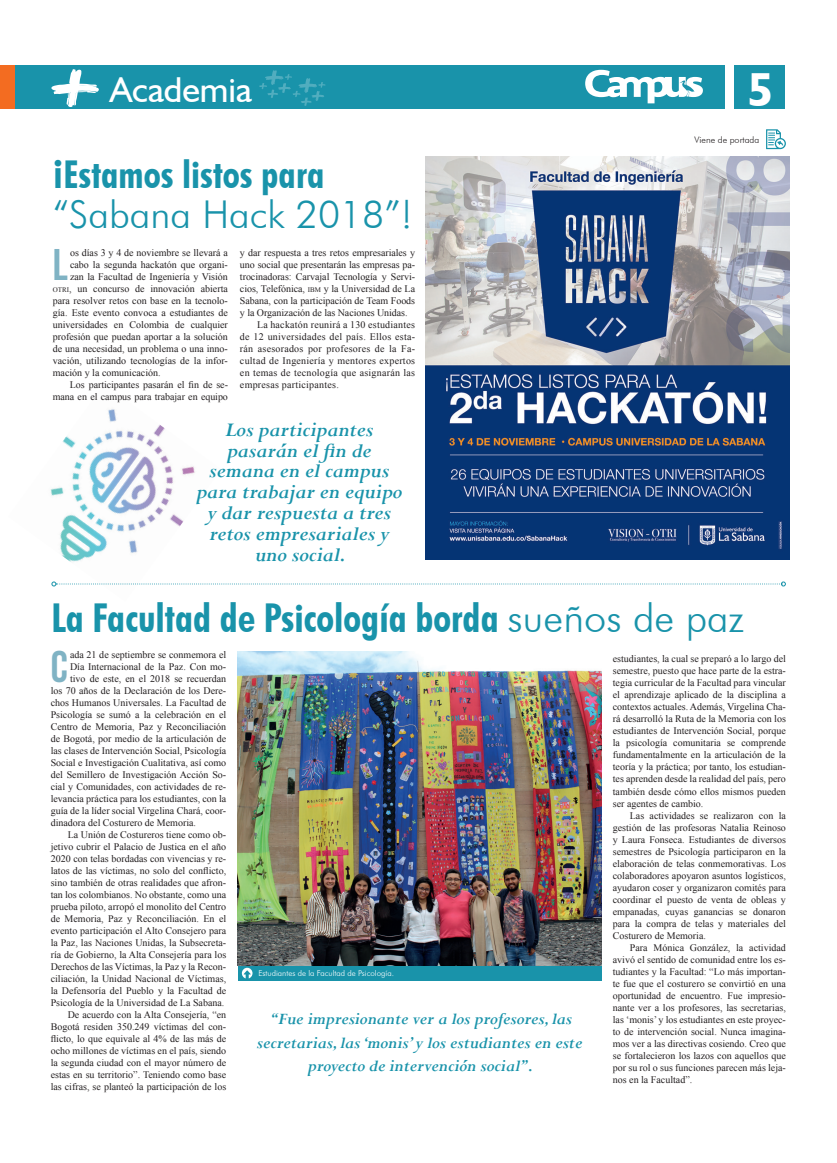
<style>
.page{position:relative;width:837px;height:1163px;background:#fff}
.page>*{position:absolute;margin:0;border:0;box-sizing:border-box;transform-origin:0 0}
.t1{font:700 47.7px "Humanist 521 BT";color:#fff}
.t2{font:44.3px "Bebas Neue";color:#80b3c4}
.t3{font:700 condensed 39.8px "Futura BT";color:#1993aa}
.t4{font:700 condensed 38.3px "Futura BT";color:#1993aa}
.t5{font:300 38.3px "Futura BT";color:#1993aa}
.t6{font:36px "Humanist 521 BT";color:#fff}
.t7{font:italic 700 22px/20.8px "Perpetua";color:#1993aa;text-align:center}
.t8{font:italic 700 18.1px/23.5px "Perpetua";color:#1993aa;text-align:center}
.t9{font:10px/12px "Times New Roman";color:#231f20;text-align:justify}
.t10{font:10px "Times New Roman";letter-spacing:.025em;color:#231f20}
.t11{font:300 9px "Futura BT";color:#231f20}
.t12{font:300 8px "Futura BT";color:#fff}
.s1{font-size:7px}
.s2{font-weight:300;font-stretch:normal}
</style>
<div class="page">
<img style="left:50px;top:409px;width:145px;height:178px">
<img style="left:426px;top:156px;width:362px;height:403px">
<div style="left:14px;top:66px;width:710px;height:43px;background:#1993aa"></div>
<div style="left:734px;top:66px;width:50px;height:43px;background:#1993aa"></div>
<svg style="left:585px;top:70px;width:117px;height:33px"></svg>
<svg style="left:51px;top:581px;width:734px;height:5px"></svg>
<img style="left:237px;top:651px;width:364px;height:314px">
<div style="left:237px;top:965px;width:364px;height:15px;background:#1993aa"></div>
<svg style="left:242px;top:967px;width:10px;height:11px"></svg>
<div style="left:0;top:66px;width:14px;height:43px;background:#f36c21"></div>
<svg style="left:51px;top:69px;width:48px;height:38px"></svg>
<svg style="left:259px;top:70px;width:66px;height:36px"></svg>
<svg style="left:766px;top:129px;width:19px;height:20px"></svg>
<h3 class="t6" style="left:110px;top:67px;width:143px">Academia</h3>
<h3 class="t4" style="left:53px;top:151px;width:273px">¡Estamos listos para</h3>
<h3 class="t5" style="left:53px;top:191px;width:361px">“Sabana Hack 2018”!</h3>
<h2 class="t2" style="left:53px;top:240px;width:17px">L</h2>
<p class="t9" style="left:70px;top:246px;width:159px">os días 3 y 4 de noviembre se llevará a</p>
<p class="t9" style="left:70px;top:258px;width:159px">cabo la segunda hackatón que organi-</p>
<p class="t9" style="left:70px;top:270px;width:159px">zan la Facultad de Ingeniería y Visión</p>
<p class="t9" style="left:53px;top:282px;width:177px"><span class="s1">OTRI</span>, un concurso de innovación abierta</p>
<p class="t9" style="left:53px;top:294px;width:176px">para resolver retos con base en la tecnolo-</p>
<p class="t9" style="left:53px;top:306px;width:177px">gía. Este evento convoca a estudiantes de</p>
<p class="t9" style="left:53px;top:318px;width:177px">universidades en Colombia de cualquier</p>
<p class="t9" style="left:53px;top:330px;width:176px">profesión que puedan aportar a la solución</p>
<p class="t9" style="left:53px;top:342px;width:176px">de una necesidad, un problema o una inno-</p>
<p class="t9" style="left:53px;top:354px;width:176px">vación, utilizando tecnologías de la infor-</p>
<p class="t9" style="left:53px;top:366px;width:109px">mación y la comunicación.</p>
<p class="t9" style="left:70px;top:378px;width:159px">Los participantes pasarán el fin de se-</p>
<p class="t9" style="left:53px;top:390px;width:177px">mana en el campus para trabajar en equipo</p>
<p class="t9" style="left:240px;top:246px;width:176px">y dar respuesta a tres retos empresariales y</p>
<p class="t9" style="left:240px;top:258px;width:177px">uno social que presentarán las empresas pa-</p>
<p class="t9" style="left:240px;top:270px;width:177px">trocinadoras: Carvajal Tecnología y Servi-</p>
<p class="t9" style="left:240px;top:282px;width:177px">cios, Telefónica, <span class="s1">IBM</span> y la Universidad de La</p>
<p class="t9" style="left:240px;top:294px;width:177px">Sabana, con la participación de Team Foods</p>
<p class="t9" style="left:240px;top:306px;width:169px">y la Organización de las Naciones Unidas.</p>
<p class="t10" style="left:257px;top:318px;width:159px">La hackatón reunirá a 130 estudiantes</p>
<p class="t10" style="left:240px;top:330px;width:177px">de 12 universidades del país. Ellos esta-</p>
<p class="t10" style="left:240px;top:342px;width:176px">rán asesorados por profesores de la Fa-</p>
<p class="t10" style="left:240px;top:354px;width:177px">cultad de Ingeniería y mentores expertos</p>
<p class="t10" style="left:240px;top:366px;width:177px">en temas de tecnología que asignarán las</p>
<p class="t10" style="left:240px;top:378px;width:100px">empresas participantes.</p>
<h3 class="t7" style="left:196px;top:419px;width:207px">Los participantes pasarán el fin de semana en el campus para trabajar en equipo y dar respuesta a tres retos empresariales y uno social.</h3>
<h1 class="t1" style="left:747px;top:60px;width:27px">5</h1>
<p class="t11" style="left:694px;top:134px;width:66px">Viene de portada</p>
<h3 class="t3" style="left:51px;top:593px;width:693px">La Facultad de Psicología borda <span class="s2">sueños de paz</span></h3>
<h2 class="t2" style="left:51px;top:642px;width:19px">C</h2>
<p class="t9" style="left:70px;top:648px;width:158px">ada 21 de septiembre se conmemora el</p>
<p class="t9" style="left:612px;top:652px;width:174px">estudiantes, la cual se preparó a lo largo del semestre, puesto que hace parte de la estra&shy;tegia curricular de la Facultad para vincular el aprendizaje aplicado de la disciplina a contextos actuales. Además, Virgelina Cha&shy;rá desarrolló la Ruta de la Memoria con los estudiantes de Intervención Social, porque la psicología comunitaria se comprende fundamentalmente en la articulación de la teoría y la práctica; por tanto, los estudian&shy;tes aprenden desde la realidad del país, pero también desde cómo ellos mismos pueden ser agentes de cambio.</p>
<p class="t9" style="left:612px;top:808px;width:174px;text-indent:17px">Las actividades se realizaron con la gestión de las profesoras Natalia Reinoso y Laura Fonseca. Estudiantes de diversos semestres de Psicología participaron en la elaboración de telas conmemorativas. Los colaboradores apoyaron asuntos logísticos, ayudaron coser y organizaron comités para coordinar el puesto de venta de obleas y empanadas, cuyas ganancias se donaron para la compra de telas y materiales del Costurero de Memoria.</p>
<p class="t9" style="left:612px;top:940px;width:174px;text-indent:17px">Para Mónica González, la actividad avivó el sentido de comunidad entre los es&shy;tudiantes y la Facultad: “Lo más importan&shy;te fue que el costurero se convirtió en una oportunidad de encuentro. Fue impresio&shy;nante ver a los profesores, las secretarias, las ‘monis’ y los estudiantes en este proyec&shy;to de intervención social. Nunca imagina&shy;mos ver a las directivas cosiendo. Creo que se fortalecieron los lazos con aquellos que por su rol o sus funciones parecen más leja&shy;nos en la Facultad”.</p>
<p class="t9" style="left:70px;top:660px;width:158px">Día Internacional de la Paz. Con mo-</p>
<p class="t9" style="left:70px;top:672px;width:158px">tivo de este, en el 2018 se recuerdan</p>
<p class="t9" style="left:51px;top:684px;width:177px">los 70 años de la Declaración de los Dere-</p>
<p class="t9" style="left:51px;top:696px;width:177px">chos Humanos Universales. La Facultad de</p>
<p class="t9" style="left:51px;top:708px;width:177px">Psicología se sumó a la celebración en el</p>
<p class="t9" style="left:51px;top:720px;width:177px">Centro de Memoria, Paz y Reconciliación</p>
<p class="t9" style="left:51px;top:732px;width:177px">de Bogotá, por medio de la articulación de</p>
<p class="t9" style="left:51px;top:744px;width:177px">las clases de Intervención Social, Psicología</p>
<p class="t9" style="left:51px;top:756px;width:177px">Social e Investigación Cualitativa, así como</p>
<p class="t9" style="left:51px;top:768px;width:177px">del Semillero de Investigación Acción So-</p>
<p class="t9" style="left:51px;top:780px;width:177px">cial y Comunidades, con actividades de re-</p>
<p class="t9" style="left:51px;top:792px;width:177px">levancia práctica para los estudiantes, con la</p>
<p class="t9" style="left:51px;top:804px;width:177px">guía de la líder social Virgelina Chará, coor-</p>
<p class="t9" style="left:51px;top:816px;width:147px">dinadora del Costurero de Memoria.</p>
<p class="t9" style="left:68px;top:828px;width:160px">La Unión de Costureros tiene como ob-</p>
<p class="t9" style="left:51px;top:840px;width:177px">jetivo cubrir el Palacio de Justica en el año</p>
<p class="t9" style="left:51px;top:852px;width:177px">2020 con telas bordadas con vivencias y re-</p>
<p class="t9" style="left:51px;top:864px;width:177px">latos de las víctimas, no solo del conflicto,</p>
<p class="t9" style="left:51px;top:876px;width:177px">sino también de otras realidades que afron-</p>
<p class="t9" style="left:51px;top:888px;width:177px">tan los colombianos. No obstante, como una</p>
<p class="t9" style="left:51px;top:900px;width:177px">prueba piloto, arropó el monolito del Centro</p>
<p class="t9" style="left:51px;top:912px;width:177px">de Memoria, Paz y Reconciliación. En el</p>
<p class="t9" style="left:51px;top:924px;width:177px">evento participación el Alto Consejero para</p>
<p class="t9" style="left:51px;top:936px;width:177px">la Paz, las Naciones Unidas, la Subsecreta-</p>
<p class="t9" style="left:51px;top:948px;width:177px">ría de Gobierno, la Alta Consejería para los</p>
<p class="t9" style="left:51px;top:960px;width:177px">Derechos de las Víctimas, la Paz y la Recon-</p>
<p class="t9" style="left:51px;top:972px;width:177px">ciliación, la Unidad Nacional de Víctimas,</p>
<p class="t9" style="left:51px;top:984px;width:177px">la Defensoría del Pueblo y la Facultad de</p>
<p class="t9" style="left:51px;top:996px;width:175px">Psicología de la Universidad de La Sabana.</p>
<p class="t9" style="left:68px;top:1008px;width:160px">De acuerdo con la Alta Consejería, “en</p>
<p class="t9" style="left:51px;top:1020px;width:177px">Bogotá residen 350.249 víctimas del con-</p>
<p class="t9" style="left:51px;top:1032px;width:177px">flicto, lo que equivale al 4% de las más de</p>
<p class="t9" style="left:51px;top:1044px;width:177px">ocho millones de víctimas en el país, siendo</p>
<p class="t9" style="left:51px;top:1056px;width:177px">la segunda ciudad con el mayor número de</p>
<p class="t9" style="left:51px;top:1068px;width:177px">estas en su territorio”. Teniendo como base</p>
<p class="t9" style="left:51px;top:1080px;width:177px">las cifras, se planteó la participación de los</p>
<p class="t12" style="left:258px;top:968px;width:137px">Estudiantes de la Facultad de Psicología.</p>
<h3 class="t8" style="left:257px;top:1006px;width:327px">“Fue impresionante ver a los profesores, las secretarias, las ‘monis’ y los estudiantes en este proyecto de intervención social”.</h3>
</div>
